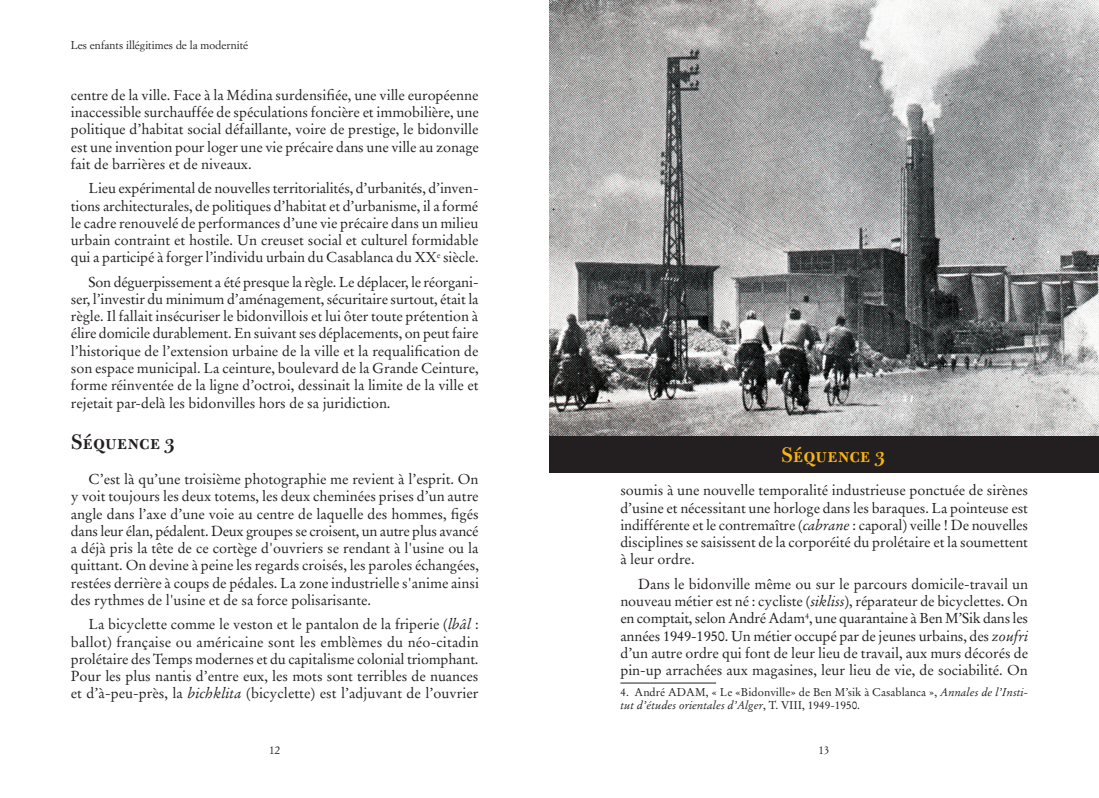
<style>
.page{position:relative;width:1099px;height:798px;background:#fff}
.page>*{position:absolute;margin:0;border:0;box-sizing:border-box;transform-origin:0 0}
.G_titre_centré18{font:600 22.5px "Bulmer MT Std";letter-spacing:.015em;color:#231f20}
.G_titre_centré18-2{font:600 22.5px "Bulmer MT Std";letter-spacing:.015em;color:#f7b414}
.Texte_N{font:14.38px/17.2px "Stempel Garamond LT Std";letter-spacing:-.005em;color:#231f20;text-align:justify}
.Note_bat{font:11.25px/13.1px "Stempel Garamond LT Std";color:#231f20}
.t1{font:11.25px "Simoncini Garamond Std";color:#231f20}
.s1{font-style:italic}
</style>
<div class="page">
<hr style="left:620px;top:682px;width:96px;height:1px;background:#231f20">
<img style="left:549px;top:0;width:549px;height:436px">
<div style="left:549px;top:436px;width:549px;height:36px;background:#231f20"></div>
<p class="t1" style="left:71px;top:39px;width:179px">Les enfants illégitimes de la modernité</p>
<p class="Texte_N" style="left:71px;top:86px;width:409px">centre de la ville. Face à la Médina surdensifiée, une ville européenne inaccessible surchauffée de spéculations foncière et immobilière, une politique d’habitat social défaillante, voire de prestige, le bidonville est une invention pour loger une vie précaire dans une ville au zonage fait de barrières et de niveaux.</p>
<p class="Texte_N" style="left:71px;top:180px;width:409px;text-indent:18px">Lieu expérimental de nouvelles territorialités, d’urbanités, d’inven&shy;tions architecturales, de politiques d’habitat et d’urbanisme, il a formé le cadre renouvelé de performances d’une vie précaire dans un milieu urbain contraint et hostile. Un creuset social et culturel formidable qui a participé à forger l’individu urbain du Casablanca du XX<sup>e</sup> siècle.</p>
<p class="Texte_N" style="left:71px;top:273px;width:409px;text-indent:18px">Son déguerpissement a été presque la règle. Le déplacer, le réorgani&shy;ser, l’investir du minimum d’aménagement, sécuritaire surtout, était la règle. Il fallait insécuriser le bidonvillois et lui ôter toute prétention à élire domicile durablement. En suivant ses déplacements, on peut faire l’historique de l’extension urbaine de la ville et la requalification de son espace municipal. La ceinture, boulevard de la Grande Ceinture, forme réinventée de la ligne d’octroi, dessinait la limite de la ville et rejetait par-delà les bidonvilles hors de sa juridiction.</p>
<p class="G_titre_centré18" style="left:71px;top:430px;width:106px">Séquence 3</p>
<p class="Texte_N" style="left:71px;top:470px;width:409px;text-indent:18px">C’est là qu’une troisième photographie me revient à l’esprit. On y voit toujours les deux totems, les deux cheminées prises d’un autre angle dans l’axe d’une voie au centre de laquelle des hommes, figés dans leur élan, pédalent. Deux groupes se croisent, un autre plus avancé a déjà pris la tête de ce cortège d'ouvriers se rendant à l'usine ou la quittant. On devine à peine les regards croisés, les paroles échangées, restées derrière à coups de pédales. La zone industrielle s'anime ainsi des rythmes de l'usine et de sa force polisarisante.</p>
<p class="Texte_N" style="left:71px;top:615px;width:409px;text-indent:18px">La bicyclette comme le veston et le pantalon de la friperie (<span class="s1">lbâl</span> : ballot) française ou américaine sont les emblèmes du néo-citadin prolétaire des Temps modernes et du capitalisme colonial triomphant.<br>Pour les plus nantis d’entre eux, les mots sont terribles de nuances et d’à-peu-près, la <span class="s1">bichklita</span> (bicyclette) est l’adjuvant de l’ouvrier</p>
<p class="G_titre_centré18-2" style="left:781px;top:443px;width:106px">Séquence 3</p>
<p class="Texte_N" style="left:620px;top:481px;width:409px">soumis à une nouvelle temporalité industrieuse ponctuée de sirènes d’usine et nécessitant une horloge dans les baraques. La pointeuse est indifférente et le contremaître (<span class="s1">cabrane</span> : caporal) veille ! De nouvelles disciplines se saisissent de la corporéité du prolétaire et la soumettent à leur ordre.</p>
<p class="Texte_N" style="left:620px;top:575px;width:409px;text-indent:18px">Dans le bidonville même ou sur le parcours domicile-travail un nouveau métier est né : cycliste (<span class="s1">sikliss</span>), réparateur de bicyclettes. On en comptait, selon André Adam<sup>4</sup>, une quarantaine à Ben M’Sik dans les années 1949-1950. Un métier occupé par de jeunes urbains, des <span class="s1">zoufri </span>d’un autre ordre qui font de leur lieu de travail, aux murs décorés de pin-up arrachées aux magasines, leur lieu de vie, de sociabilité. On</p>
<p class="Note_bat" style="left:620px;top:685px;width:409px">4. André ADAM, « Le «Bidonville» de Ben M’sik à Casablanca », <span class="s1">Annales de l’Insti&shy;tut d’études orientales d’Alger</span>, T. VIII, 1949-1950.</p>
<p class="t1" style="left:269px;top:742px;width:13px">12</p>
<p class="t1" style="left:818px;top:742px;width:13px">13</p>
</div>
